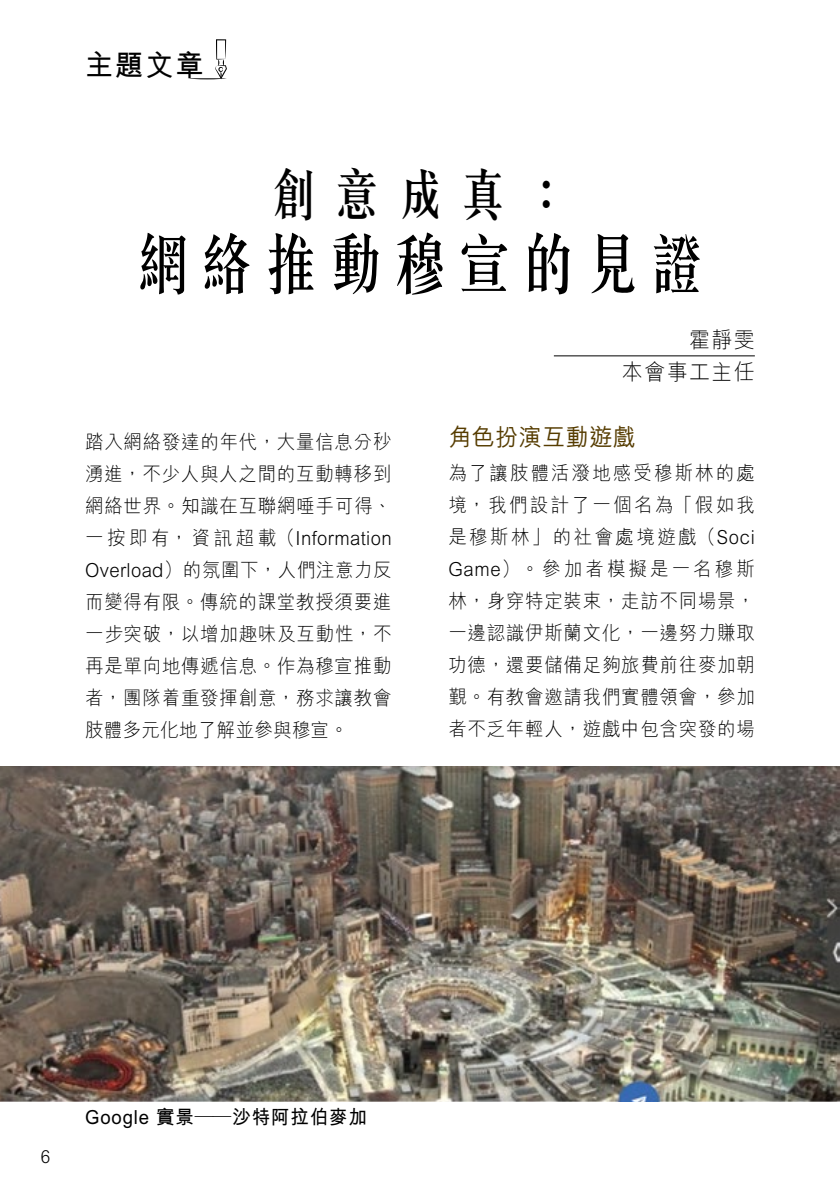
<style>
.page{position:relative;width:840px;height:1191px;background:#fff}
.page>*{position:absolute;margin:0;border:0;box-sizing:border-box;transform-origin:0 0}
.t1{font:500 64.8px "C Song 3 HK";letter-spacing:.1em;color:#000;scale:.9 1}
.t2{font:500 54px "C Song 3 HK";color:#000;scale:.9 1}
.t3{font:700 29.6px "M Hei HK";color:#000;scale:.95 1}
.t4{font:500 24px "M Hei HK";letter-spacing:.03em;color:#563c00;scale:.95 1}
.t5{font:300 22px/32px "M Hei HK";letter-spacing:.07em;color:#000;text-align:right;scale:.95 1}
.t6{font:300 19.4px/32px "M Hei HK";letter-spacing:.04em;color:#000;text-align:justify;scale:.95 1}
.t7{font:700 19.4px "M Hei HK";letter-spacing:.05em;color:#000;scale:.95 1}
.t8{font:300 18px "M Hei HK";color:#000;scale:.95 1}
</style>
<div class="page">
<img style="left:0;top:766px;width:839px;height:335px">
<svg style="left:188px;top:39px;width:39px;height:40px"></svg>
<hr style="left:553px;top:355px;width:201px;height:1px;background:#000">
<h3 class="t3" style="left:85px;top:43px;width:126px">主題文章</h3>
<h2 class="t2" style="left:269px;top:154px;width:336px">創意成真：</h2>
<h1 class="t1" style="left:134px;top:214px;width:637px">網絡推動穆宣的見證</h1>
<p class="t5" style="left:621px;top:323px;width:141px">霍靜雯<br>本會事工主任</p>
<p class="t6" style="left:85px;top:425px;width:324px">踏入網絡發達的年代，大量信息分秒湧進，不少人與人之間的互動轉移到網絡世界。知識在互聯網唾手可得、一按即有，資訊超載（Information Overload）的氛圍下，人們注意力反而變得有限。傳統的課堂教授須要進一步突破，以增加趣味及互動性，不再是單向地傳遞信息。作為穆宣推動者，團隊着重發揮創意，務求讓教會肢體多元化地了解並參與穆宣。</p>
<p class="t4" style="left:448px;top:420px;width:199px">角色扮演互動遊戲</p>
<p class="t6" style="left:448px;top:456px;width:324px">為了讓肢體活潑地感受穆斯林的處境，我們設計了一個名為「假如我是穆斯林」的社會處境遊戲（Soci Game）。參加者模擬是一名穆斯林，身穿特定裝束，走訪不同場景，一邊認識伊斯蘭文化，一邊努力賺取功德，還要儲備足夠旅費前往麥加朝覲。有教會邀請我們實體領會，參加者不乏年輕人，遊戲中包含突發的場</p>
<p class="t8" style="left:41px;top:1144px;width:12px">6</p>
<p class="t7" style="left:85px;top:1103px;width:298px">Google 實景——沙特阿拉伯麥加</p>
</div>
